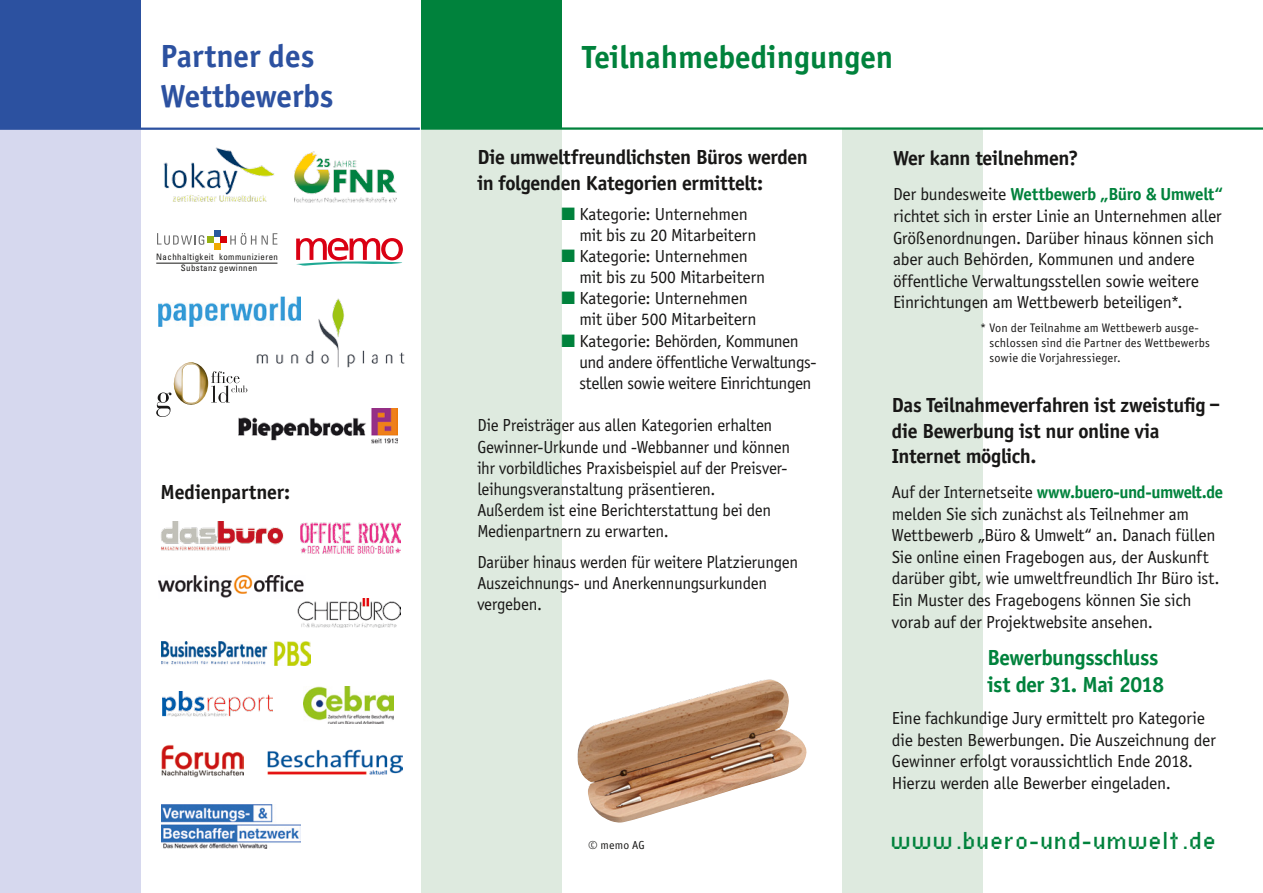
<style>
.page{position:relative;width:1263px;height:893px;background:#fff}
.page>*{position:absolute;margin:0;border:0;box-sizing:border-box;transform-origin:0 0}
.t1{font:700 33px/39.6px "Officina Sans";color:#2c51a0}
.t2{font:700 33px "Officina Sans";color:#00823c}
.t3{font:700 22.5px/27px "Officina Sans";letter-spacing:-.02em;color:#00823c}
.t4{font:700 21px/25.2px "Officina Sans";letter-spacing:-.015em;color:#181716}
.t5{font:19.5px "PF Ronda Seven";letter-spacing:.08em;color:#00823c}
.t6{font:18px/21.6px "Officina Sans";letter-spacing:-.015em;color:#181716}
.t7{font:18px/21.1px "Officina Sans";letter-spacing:-.015em;color:#181716;scale:.96 1}
.t8{font:12.75px/15.3px "Officina Sans";letter-spacing:.015em;color:#181716}
.t9{font:12px "Officina Sans";letter-spacing:.01em;color:#181716}
.t10{font:condensed 8.85px/10.9px "Univers";letter-spacing:.05em;color:#181716;text-align:center}
.s1{color:#00823c}
.s2{font-weight:700;color:#00823c}
</style>
<div class="page">
<div style="left:0;top:0;width:140px;height:893px;background:#d6d8ee"></div>
<div style="left:0;top:0;width:140px;height:128px;background:#2c51a0"></div>
<div style="left:842px;top:128px;width:140px;height:765px;background:#deeadf"></div>
<div style="left:421px;top:0;width:140px;height:893px;background:#deeadf"></div>
<div style="left:421px;top:0;width:140px;height:128px;background:#00823c"></div>
<hr style="left:0;top:128px;width:420px;height:2px;background:#2c51a0">
<hr style="left:421px;top:127px;width:842px;height:3px;background:#00823c">
<img style="left:298px;top:598px;width:103px;height:30px">
<img style="left:161px;top:522px;width:123px;height:29px">
<img style="left:158px;top:575px;width:146px;height:23px">
<img style="left:304px;top:687px;width:89px;height:36px">
<img style="left:161px;top:744px;width:82px;height:33px">
<img style="left:163px;top:691px;width:109px;height:26px">
<svg style="left:296px;top:238px;width:107px;height:28px"></svg>
<div style="left:220px;top:237px;width:7px;height:6px;background:#d70008"></div>
<svg style="left:230px;top:233px;width:26px;height:12px"></svg>
<svg style="left:262px;top:233px;width:15px;height:12px"></svg>
<svg style="left:157px;top:231px;width:63px;height:18px"></svg>
<hr style="left:156px;top:263px;width:121px;height:1px;background:#181716">
<img style="left:294px;top:151px;width:102px;height:51px">
<img style="left:268px;top:749px;width:134px;height:26px">
<img style="left:577px;top:679px;width:230px;height:144px">
<img style="left:174px;top:362px;width:34px;height:43px">
<svg style="left:156px;top:392px;width:15px;height:25px"></svg>
<svg style="left:211px;top:371px;width:36px;height:32px"></svg>
<img style="left:162px;top:641px;width:149px;height:25px">
<img style="left:162px;top:805px;width:139px;height:44px">
<img style="left:300px;top:522px;width:101px;height:31px">
<img style="left:163px;top:147px;width:112px;height:55px">
<img style="left:256px;top:296px;width:149px;height:72px">
<img style="left:238px;top:409px;width:159px;height:35px">
<img style="left:158px;top:297px;width:142px;height:29px">
<h1 class="t1" style="left:161px;top:36px;width:175px">Partner des<br>Wettbewerbs</h1>
<p class="t10" style="left:156px;top:251px;width:123px">Nachhaltigkeit kommunizieren<br>Substanz gewinnen</p>
<p class="t4" style="left:161px;top:480px;width:131px">Medienpartner:</p>
<h1 class="t2" style="left:583px;top:37px;width:312px">Teilnahmebedingungen</h1>
<p class="t4" style="left:477px;top:145px;width:332px">Die umweltfreundlichsten Büros werden in folgenden Kategorien ermittelt:</p>
<p class="t6" style="left:579px;top:204px;width:179px;line-height:21px;text-indent:-18px"><span class="s1">■</span> Kategorie: Unternehmen mit bis zu 20 Mitarbeitern</p>
<p class="t6" style="left:579px;top:246px;width:187px;line-height:21px;text-indent:-18px"><span class="s1">■</span> Kategorie: Unternehmen mit bis zu 500 Mitarbeitern</p>
<p class="t6" style="left:579px;top:288px;width:179px;line-height:21px;text-indent:-18px"><span class="s1">■</span> Kategorie: Unternehmen mit über 500 Mitarbeitern</p>
<p class="t6" style="left:579px;top:331px;width:239px;line-height:21px;text-indent:-18px"><span class="s1">■</span> Kategorie: Behörden, Kommunen und andere öffentliche Verwaltungs&shy;stellen sowie weitere Einrichtungen</p>
<p class="t7" style="left:477px;top:415px;width:327px">Die Preisträger aus allen Kategorien erhalten Gewinner-Urkunde und -Webbanner und können ihr vorbildliches Praxisbeispiel auf der Preisver&shy;leihungsveranstaltung präsentieren.<br>Außerdem ist eine Berichterstattung bei den Medienpartnern zu erwarten.</p>
<p class="t7" style="left:477px;top:551px;width:336px">Darüber hinaus werden für weitere Platzierungen<br>Auszeichnungs- und Anerkennungsurkunden vergeben.</p>
<p class="t9" style="left:588px;top:838px;width:58px">© memo AG</p>
<p class="t4" style="left:893px;top:145px;width:187px">Wer kann teilnehmen?</p>
<p class="t6" style="left:893px;top:184px;width:332px">Der bundesweite <span class="s2">Wettbewerb „Büro &amp; Umwelt“ </span>richtet sich in erster Linie an Unternehmen aller Größenordnungen. Darüber hinaus können sich aber auch Behörden, Kommunen und andere öffentliche Verwaltungsstellen sowie weitere Einrichtungen am Wettbewerb beteiligen*.</p>
<p class="t8" style="left:990px;top:320px;width:222px;text-indent:-9px">* Von der Teilnahme am Wettbewerb ausge&shy;schlossen sind die Partner des Wettbewerbs sowie die Vorjahressieger.</p>
<p class="t4" style="left:892px;top:393px;width:330px">Das Teilnahmeverfahren ist zweistufig – die Bewerbung ist nur online via<br>Internet möglich.</p>
<p class="t6" style="left:892px;top:481px;width:332px">Auf der Internetseite <span class="s2">www.buero-und-umwelt.de </span>melden Sie sich zunächst als Teilnehmer am Wettbewerb „Büro &amp; Umwelt“ an. Danach füllen Sie online einen Fragebogen aus, der Auskunft darüber gibt, wie umweltfreundlich Ihr Büro ist.<br>Ein Muster des Fragebogens können Sie sich vorab auf der Projektwebsite ansehen.</p>
<p class="t3" style="left:987px;top:644px;width:178px">Bewerbungsschluss ist der 31. Mai 2018</p>
<p class="t6" style="left:892px;top:708px;width:325px">Eine fachkundige Jury ermittelt pro Kategorie die besten Bewerbungen. Die Auszeichnung der Gewinner erfolgt voraussichtlich Ende 2018.<br>Hierzu werden alle Bewerber eingeladen.</p>
<p class="t5" style="left:892px;top:831px;width:326px">www.buero-und-umwelt.de</p>
</div>
